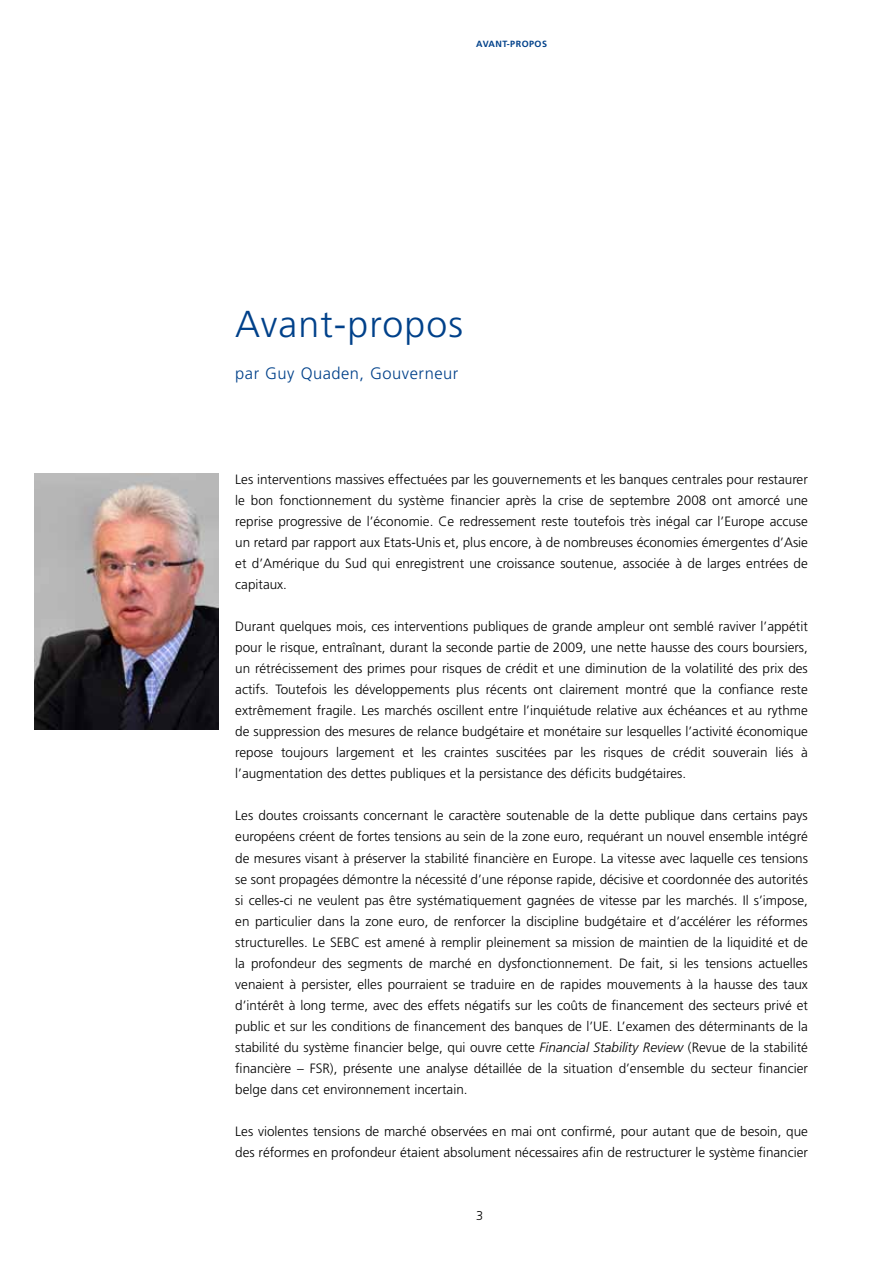
<style>
.page{position:relative;width:893px;height:1263px;background:#fff}
.page>*{position:absolute;margin:0;border:0;box-sizing:border-box;transform-origin:0 0}
.t1{font:300 37.5px "Frutiger LT";letter-spacing:.03em;color:#00418a}
.t2{font:300 16.5px "Frutiger LT";letter-spacing:.03em;color:#00418a}
.t3{font:300 13.5px/21px "Frutiger LT";color:#000;text-align:justify}
.t4{font:300 12.75px "Frutiger LT";color:#000}
.t5{font:700 9px "Frutiger LT";letter-spacing:.05em;color:#00418a}
.s1{font-style:italic}
</style>
<div class="page">
<img style="left:34px;top:474px;width:184px;height:255px">
<p class="t5" style="left:476px;top:38px;width:72px">AVANT-PROPOS</p>
<h1 class="t1" style="left:235px;top:303px;width:229px">Avant-propos</h1>
<p class="t2" style="left:235px;top:364px;width:225px">par Guy Quaden, Gouverneur</p>
<p class="t3" style="left:235px;top:469px;width:574px">Les interventions massives effectuées par les gouvernements et les banques centrales pour restaurer le bon fonctionnement du système financier après la crise de septembre 2008 ont amorcé une reprise progressive de l’économie. Ce redressement reste toutefois très inégal car l’Europe accuse un retard par rapport aux Etats-Unis et, plus encore, à de nombreuses économies émergentes d’Asie et d’Amérique du Sud qui enregistrent une croissance soutenue, associée à de larges entrées de capitaux.</p>
<p class="t3" style="left:235px;top:616px;width:574px">Durant quelques mois, ces interventions publiques de grande ampleur ont semblé raviver l’appétit pour le risque, entraînant, durant la seconde partie de 2009, une nette hausse des cours boursiers, un rétrécissement des primes pour risques de crédit et une diminution de la volatilité des prix des actifs. Toutefois les développements plus récents ont clairement montré que la confiance reste extrêmement fragile. Les marchés oscillent entre l’inquiétude relative aux échéances et au rythme de suppression des mesures de relance budgétaire et monétaire sur lesquelles l’activité économique repose toujours largement et les craintes suscitées par les risques de crédit souverain liés à l’augmentation des dettes publiques et la persistance des déficits budgétaires.</p>
<p class="t3" style="left:235px;top:805px;width:574px">Les doutes croissants concernant le caractère soutenable de la dette publique dans certains pays européens créent de fortes tensions au sein de la zone euro, requérant un nouvel ensemble intégré de mesures visant à préserver la stabilité financière en Europe. La vitesse avec laquelle ces tensions se sont propagées démontre la nécessité d’une réponse rapide, décisive et coordonnée des autorités si celles-ci ne veulent pas être systématiquement gagnées de vitesse par les marchés. Il s’impose, en particulier dans la zone euro, de renforcer la discipline budgétaire et d’accélérer les réformes structurelles. Le SEBC est amené à remplir pleinement sa mission de maintien de la liquidité et de la profondeur des segments de marché en dysfonctionnement. De fait, si les tensions actuelles venaient à persister, elles pourraient se traduire en de rapides mouvements à la hausse des taux d’intérêt à long terme, avec des effets négatifs sur les coûts de financement des secteurs privé et public et sur les conditions de financement des banques de l’UE. L’examen des déterminants de la stabilité du système financier belge, qui ouvre cette <span class="s1">Financial Stability Review</span> (Revue de la stabilité financière – FSR), présente une analyse détaillée de la situation d’ensemble du secteur financier belge dans cet environnement incertain.</p>
<p class="t3" style="left:235px;top:1120px;width:574px">Les violentes tensions de marché observées en mai ont confirmé, pour autant que de besoin, que des réformes en profondeur étaient absolument nécessaires afin de restructurer le système financier</p>
<p class="t4" style="left:476px;top:1209px;width:9px">3</p>
</div>
